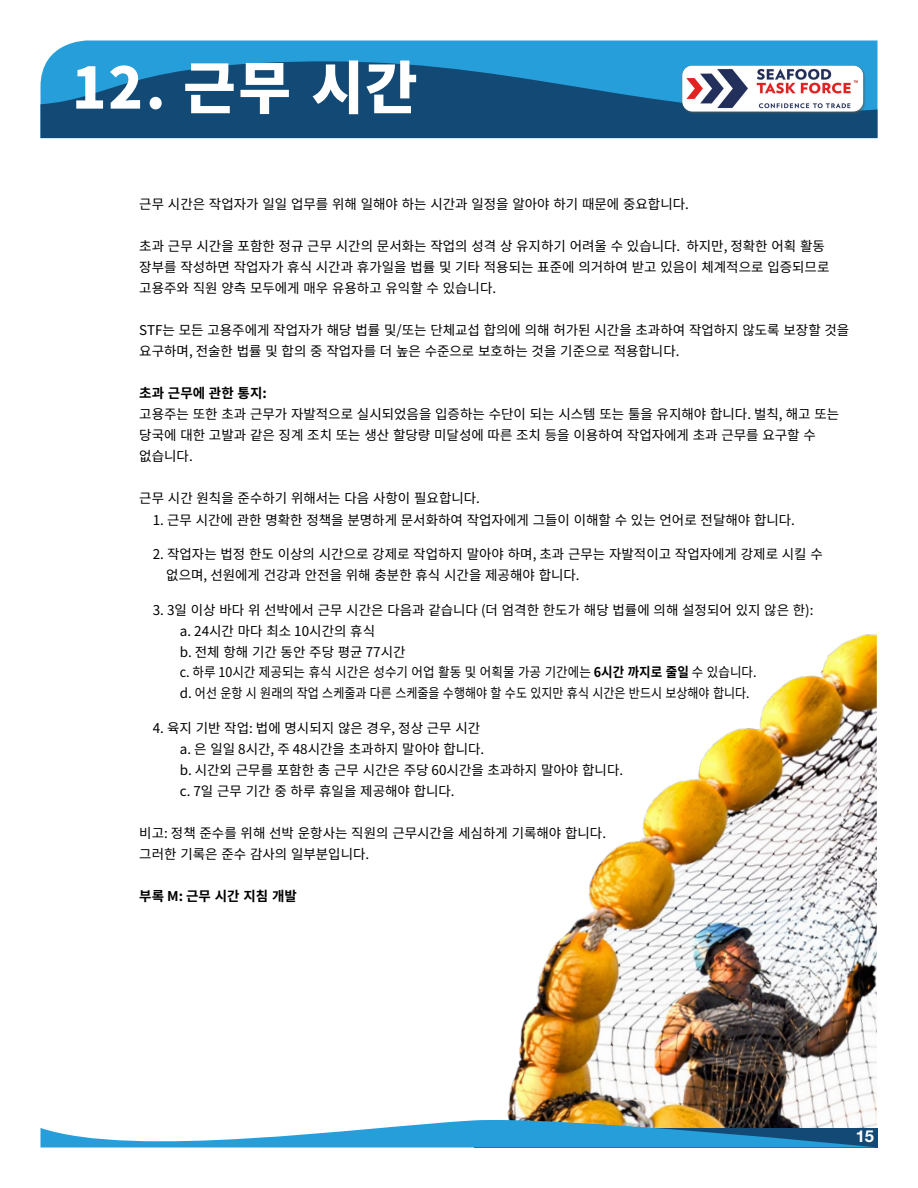
<style>
.page{position:relative;width:918px;height:1188px;background:#fff}
.page>*{position:absolute;margin:0;border:0;box-sizing:border-box;transform-origin:0 0}
.t1{font:900 57px "Noto Sans KR";color:#fff}
.t2{font:700 16.5px "Helvetica Neue";color:#fff}
.t3{font:13.5px/21px "Noto Sans KR";color:#000}
.t4{font:700 13.5px "Noto Sans KR";color:#000}
.t5{font:800 12.6px/14.7px "Open Sans";letter-spacing:-.025em;color:#fff}
.s1{font-weight:700}
</style>
<div class="page">
<img style="left:507px;top:634px;width:370px;height:481px">
<div style="left:47px;top:40px;width:831px;height:21px;background:#269ed9"></div>
<svg style="left:40px;top:61px;width:838px;height:77px;background:#165b8a"></svg>
<svg style="left:40px;top:1115px;width:838px;height:33px"></svg>
<img style="left:682px;top:65px;width:183px;height:49px">
<h1 class="t1" style="left:72px;top:56px;width:347px">12. 근무 시간</h1>
<p class="t5" style="left:130px;top:74px;width:97px">Toward A More<br>Sustainable</p>
<p class="t3" style="left:139px;top:194px;width:551px">근무 시간은 작업자가 일일 업무를 위해 일해야 하는 시간과 일정을 알아야 하기 때문에 중요합니다.</p>
<p class="t3" style="left:139px;top:236px;width:692px">초과 근무 시간을 포함한 정규 근무 시간의 문서화는 작업의 성격 상 유지하기 어려울 수 있습니다. 하지만, 정확한 어획 활동 장부를 작성하면 작업자가 휴식 시간과 휴가일을 법률 및 기타 적용되는 표준에 의거하여 받고 있음이 체계적으로 입증되므로 고용주와 직원 양측 모두에게 매우 유용하고 유익할 수 있습니다.</p>
<p class="t3" style="left:139px;top:320px;width:712px">STF는 모든 고용주에게 작업자가 해당 법률 및/또는 단체교섭 합의에 의해 허가된 시간을 초과하여 작업하지 않도록 보장할 것을 요구하며, 전술한 법률 및 합의 중 작업자를 더 높은 수준으로 보호하는 것을 기준으로 적용합니다.</p>
<p class="t4" style="left:139px;top:386px;width:129px">초과 근무에 관한 통지:</p>
<p class="t3" style="left:139px;top:404px;width:701px">고용주는 또한 초과 근무가 자발적으로 실시되었음을 입증하는 수단이 되는 시스템 또는 툴을 유지해야 합니다. 벌칙, 해고 또는 당국에 대한 고발과 같은 징계 조치 또는 생산 할당량 미달성에 따른 조치 등을 이용하여 작업자에게 초과 근무를 요구할 수 없습니다.</p>
<p class="t3" style="left:139px;top:488px;width:342px">근무 시간 원칙을 준수하기 위해서는 다음 사항이 필요합니다.</p>
<p class="t3" style="left:153px;top:509px;width:644px">1. 근무 시간에 관한 명확한 정책을 분명하게 문서화하여 작업자에게 그들이 이해할 수 있는 언어로 전달해야 합니다.</p>
<p class="t3" style="left:166px;top:544px;width:658px;text-indent:-14px">2. 작업자는 법정 한도 이상의 시간으로 강제로 작업하지 말아야 하며, 초과 근무는 자발적이고 작업자에게 강제로 시킬 수 없으며, 선원에게 건강과 안전을 위해 충분한 휴식 시간을 제공해야 합니다.</p>
<p class="t3" style="left:180px;top:599px;width:635px;text-indent:-27px">3. 3일 이상 바다 위 선박에서 근무 시간은 다음과 같습니다 (더 엄격한 한도가 해당 법률에 의해 설정되어 있지 않은 한): a. 24시간 마다 최소 10시간의 휴식<br>b. 전체 항해 기간 동안 주당 평균 77시간<br>c. 하루 10시간 제공되는 휴식 시간은 성수기 어업 활동 및 어획물 가공 기간에는 <span class="s1">6시간 까지로 줄일</span> 수 있습니다.<br>d. 어선 운항 시 원래의 작업 스케줄과 다른 스케줄을 수행해야 할 수도 있지만 휴식 시간은 반드시 보상해야 합니다.</p>
<p class="t3" style="left:180px;top:718px;width:445px;text-indent:-27px">4. 육지 기반 작업: 법에 명시되지 않은 경우, 정상 근무 시간<br>a. 은 일일 8시간, 주 48시간을 초과하지 말아야 합니다.<br>b. 시간외 근무를 포함한 총 근무 시간은 주당 60시간을 초과하지 말아야 합니다. c. 7일 근무 기간 중 하루 휴일을 제공해야 합니다.</p>
<p class="t3" style="left:139px;top:823px;width:468px">비고: 정책 준수를 위해 선박 운항사는 직원의 근무시간을 세심하게 기록해야 합니다. 그러한 기록은 준수 감사의 일부분입니다.</p>
<p class="t4" style="left:139px;top:888px;width:159px">부록 M: 근무 시간 지침 개발</p>
<p class="t2" style="left:856px;top:1126px;width:20px">15</p>
</div>
